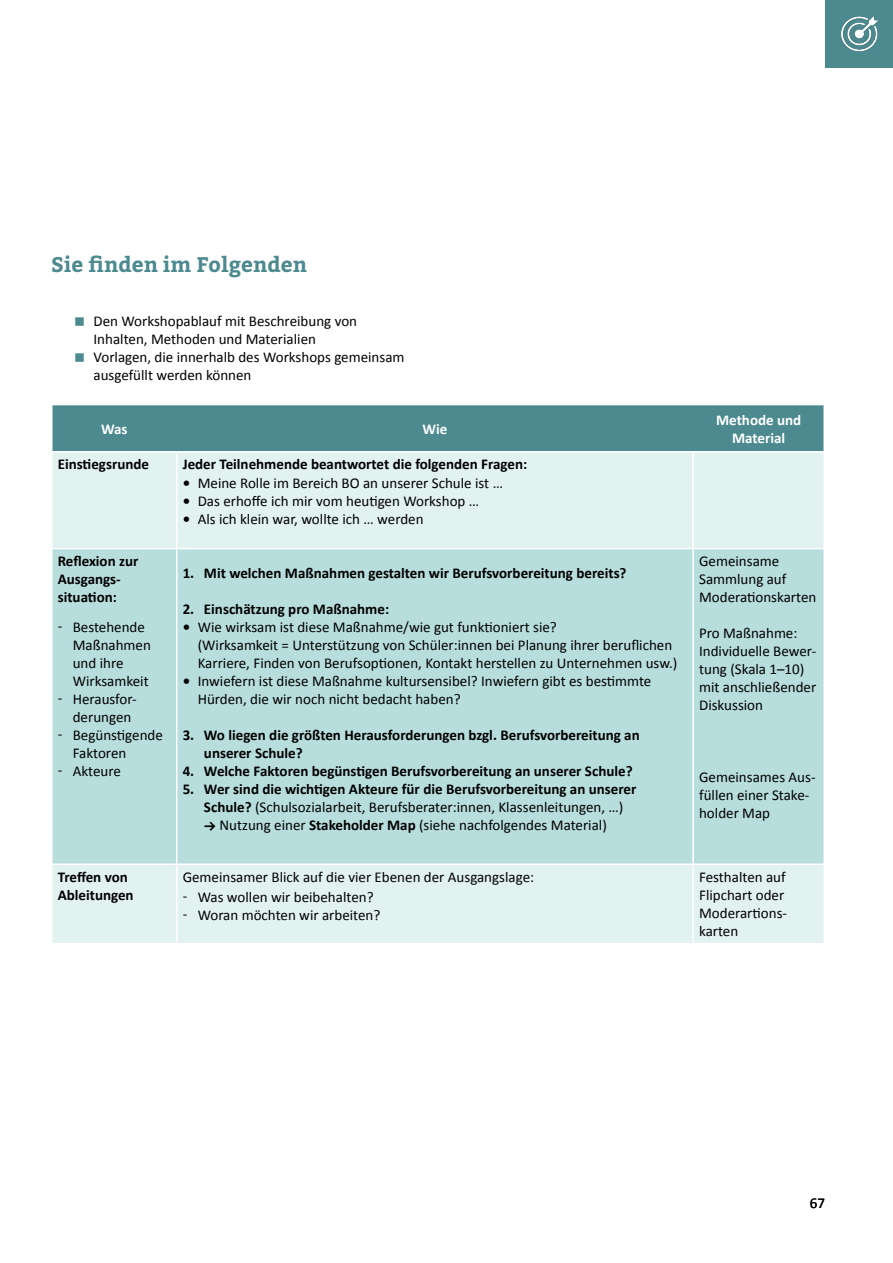
<style>
.page{position:relative;width:893px;height:1263px;background:#fff}
.page>*{position:absolute;margin:0;border:0;box-sizing:border-box;transform-origin:0 0}
.t1{font:700 21px "Bitter";color:#4c8a90}
.t2{font:15px/18px "Calibri";color:#000}
.t3{font:700 15px/18px "Calibri";color:#000}
.t4{font:700 15px/18px "Calibri";color:#fff;text-align:center}
.s1{font-weight:700}
.s2{font-weight:400}
.s3{font-family:"Euclid Circular B";font-weight:600}
</style>
<div class="page">
<div style="left:825px;top:0;width:68px;height:68px;background:#4c8a90"></div>
<div style="left:53px;top:405px;width:770px;height:46px;background:#4c8a90"></div>
<div style="left:53px;top:452px;width:770px;height:96px;background:#e2f2f1"></div>
<div style="left:53px;top:549px;width:770px;height:314px;background:#b7dedc"></div>
<div style="left:53px;top:865px;width:770px;height:78px;background:#e2f2f1"></div>
<hr style="left:176px;top:452px;width:1px;height:96px;background:#fff">
<hr style="left:692px;top:452px;width:2px;height:96px;background:#fff">
<hr style="left:176px;top:549px;width:1px;height:314px;background:#fff">
<hr style="left:692px;top:549px;width:2px;height:314px;background:#fff">
<hr style="left:176px;top:865px;width:1px;height:78px;background:#fff">
<hr style="left:692px;top:865px;width:2px;height:78px;background:#fff">
<img style="left:841px;top:16px;width:37px;height:36px">
<h1 class="t1" style="left:51px;top:256px;width:258px">Sie finden im Folgenden</h1>
<p class="t2" style="left:94px;top:312px;width:312px">Den Workshopablauf mit Beschreibung von Inhalten, Methoden und Materialien<br>Vorlagen, die innerhalb des Workshops gemeinsam ausgefüllt werden können</p>
<p class="t4" style="left:101px;top:421px;width:28px">Was</p>
<p class="t4" style="left:422px;top:421px;width:26px">Wie</p>
<p class="t4" style="left:716px;top:411px;width:87px">Methode und<br>Material</p>
<p class="t3" style="left:58px;top:454px;width:93px">Eins琀椀egsrunde</p>
<p class="t3" style="left:183px;top:454px;width:346px">Jeder Teilnehmende beantwortet die folgenden Fragen:</p>
<p class="t2" style="left:183px;top:474px;width:322px"><span class="s1">•</span> Meine Rolle im Bereich BO an unserer Schule ist …</p>
<p class="t2" style="left:183px;top:491px;width:298px"><span class="s1">•</span> Das erho昀昀e ich mir vom heu琀椀gen Workshop …</p>
<p class="t2" style="left:183px;top:510px;width:242px"><span class="s1">•</span> Als ich klein war, wollte ich … werden</p>
<p class="t3" style="left:58px;top:551px;width:82px">Re昀氀exion zur<br>Ausgangs&shy;situa琀椀on:</p>
<p class="t2" style="left:58px;top:617px;width:89px">ͳ Bestehende</p>
<p class="t2" style="left:73px;top:636px;width:80px">Maßnahmen</p>
<p class="t2" style="left:73px;top:654px;width:52px">und ihre</p>
<p class="t2" style="left:73px;top:672px;width:77px">Wirksamkeit</p>
<p class="t2" style="left:58px;top:689px;width:81px">ͳ Herausfor-</p>
<p class="t2" style="left:73px;top:708px;width:60px">derungen</p>
<p class="t2" style="left:58px;top:725px;width:107px">ͳ Begüns琀椀gende</p>
<p class="t2" style="left:73px;top:744px;width:55px">Faktoren</p>
<p class="t2" style="left:58px;top:761px;width:65px">ͳ Akteure</p>
<p class="t2" style="left:699px;top:552px;width:119px">Gemeinsame<br>Sammlung auf<br>Modera琀椀onskarten</p>
<p class="t2" style="left:699px;top:624px;width:119px">Pro Maßnahme:<br>Individuelle Bewer&shy;tung (Skala 1–10) mit anschließender<br>Diskussion</p>
<p class="t3" style="left:183px;top:563px;width:445px">1. Mit welchen Maßnahmen gestalten wir Berufsvorbereitung bereits?</p>
<p class="t3" style="left:183px;top:599px;width:208px">2. Einschätzung pro Maßnahme:</p>
<p class="t2" style="left:198px;top:617px;width:481px;text-indent:-15px"><span class="s1">•</span> Wie wirksam ist diese Maßnahme/wie gut funk琀椀oniert sie?<br>(Wirksamkeit = Unterstützung von Schüler:innen bei Planung ihrer beru昀氀ichen<br>Karriere, Finden von Berufsop琀椀onen, Kontakt herstellen zu Unternehmen usw.)</p>
<p class="t2" style="left:198px;top:671px;width:455px;text-indent:-15px"><span class="s1">•</span> Inwiefern ist diese Maßnahme kultursensibel? Inwiefern gibt es bes琀椀mmte<br>Hürden, die wir noch nicht bedacht haben?</p>
<p class="t3" style="left:204px;top:725px;width:437px;text-indent:-21px">3. Wo liegen die größten Herausforderungen bzgl. Berufsvorbereitung an unserer Schule?</p>
<p class="t3" style="left:183px;top:761px;width:451px">4. Welche Faktoren begüns琀椀gen Berufsvorbereitung an unserer Schule?</p>
<p class="t3" style="left:183px;top:779px;width:455px;text-align:center">5. Wer sind die wich琀椀gen Akteure für die Berufsvorbereitung an unserer<br>Schule? <span class="s2">(Schulsozialarbeit, Berufsberater:innen, Klassenleitungen, …)</span></p>
<p class="t2" style="left:204px;top:816px;width:404px"><span class="s3">→</span> Nutzung einer <span class="s1">Stakeholder Map</span> (siehe nachfolgendes Material)</p>
<p class="t2" style="left:699px;top:768px;width:118px">Gemeinsames Aus&shy;füllen einer Stake&shy;holder Map</p>
<p class="t3" style="left:58px;top:867px;width:77px">Tre昀昀en von<br>Ableitungen</p>
<p class="t2" style="left:183px;top:867px;width:353px;line-height:20.1px">Gemeinsamer Blick auf die vier Ebenen der Ausgangslage: ͳ Was wollen wir beibehalten?</p>
<p class="t2" style="left:183px;top:905px;width:199px">ͳ Woran möchten wir arbeiten?</p>
<p class="t2" style="left:699px;top:868px;width:90px">Festhalten auf<br>Flipchart oder<br>Moderar琀椀ons&shy;karten</p>
<p class="t2" style="left:810px;top:1194px;width:17px">67</p>
</div>
